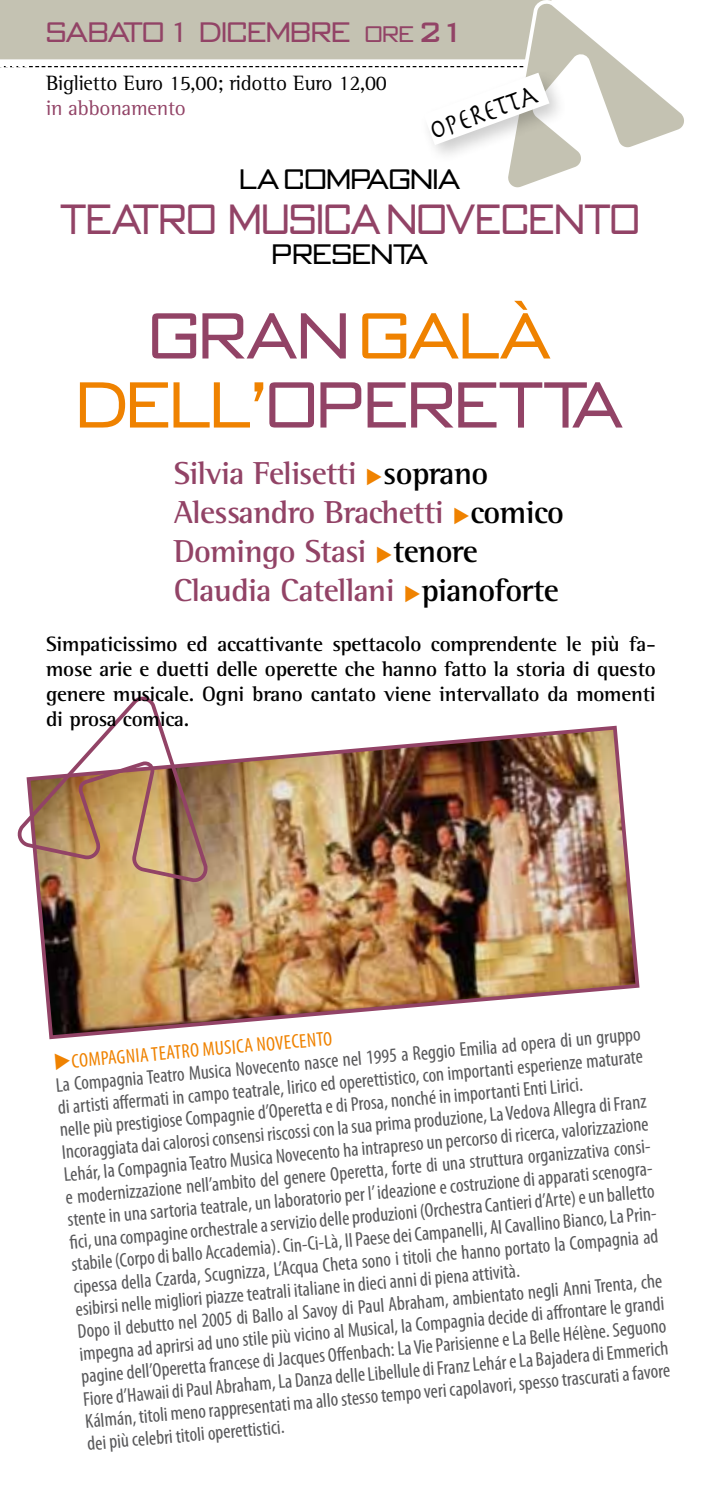
<style>
.page{position:relative;width:702px;height:1489px;background:#fff}
.page>*{position:absolute;margin:0;border:0;box-sizing:border-box;transform-origin:0 0}
.t1{font:300 57.5px/69px "OPTI Bank Gothic";color:#924366;text-align:center}
.t2{font:300 37.5px "OPTI Bank Gothic";color:#924366;scale:.9 1}
.t3{font:700 32.5px/39px "Rotis Semi Serif Std";letter-spacing:-.02em;color:#924366}
.t4{font:30px "Herculanum";color:#000;scale:.9 1}
.t5{font:300 25px "OPTI Bank Gothic";color:#924366}
.t6{font:300 25px "OPTI Bank Gothic";color:#000}
.t7{font:700 21.25px/25px "Rotis Semi Serif Std";letter-spacing:-.01em;color:#000;text-align:justify}
.t8{font:21.25px "Rotis Semi Serif Std";letter-spacing:-.01em;color:#000}
.t9{font:21.25px "Rotis Semi Serif Std";letter-spacing:-.01em;color:#924366}
.t10{font:condensed 20px/22.5px "Myriad Pro";color:#58585a}
.t11{font:condensed 20px "Myriad Pro";color:#ef8200}
.s1{font-size:20px}
.s2{font-weight:500}
.s3{color:#ef8200}
.s4{color:#000}
</style>
<div class="page">
<svg style="left:0;top:0;width:684px;height:188px"></svg>
<img style="left:35px;top:725px;width:605px;height:315px">
<svg style="left:17px;top:696px;width:193px;height:188px"></svg>
<p class="t5" style="left:46px;top:14px;width:419px">SABATO 1 DICEMBRE <span class="s1">ORE</span> <span class="s2">21</span></p>
<p class="t8" style="left:46px;top:70px;width:342px">Biglietto Euro 15,00; ridotto Euro 12,00</p>
<p class="t9" style="left:46px;top:95px;width:141px">in abbonamento</p>
<h3 class="t4" style="left:423px;top:113px;width:127px;rotate:-20deg">OPERETTA</h3>
<p class="t6" style="left:239px;top:162px;width:222px">LA COMPAGNIA</p>
<h2 class="t2" style="left:60px;top:193px;width:645px">TEATRO MUSICA NOVECENTO</h2>
<p class="t6" style="left:272px;top:237px;width:158px">PRESENTA</p>
<h1 class="t1" style="left:77px;top:300px;width:548px">GRAN <span class="s3">GALÀ<br>DELL’</span>OPERETTA</h1>
<h3 class="t3" style="left:174px;top:453px;width:392px">Silvia Felisetti <span class="s3">◆</span><span class="s4">soprano<br></span>Alessandro Brachetti <span class="s3">◆</span><span class="s4">comico<br></span>Domingo Stasi <span class="s3">◆</span><span class="s4">tenore<br></span>Claudia Catellani <span class="s3">◆</span><span class="s4">pianoforte</span></h3>
<p class="t7" style="left:46px;top:631px;width:611px">Simpaticissimo ed accattivante spettacolo comprendente le più fa&shy;mose arie e duetti delle operette che hanno fatto la storia di questo genere musicale. Ogni brano cantato viene intervallato da momenti di prosa comica.</p>
<p class="t10" style="left:55px;top:1073px;width:593px;rotate:-5deg">La Compagnia Teatro Musica Novecento nasce nel 1995 a Reggio Emilia ad opera di un gruppo di artisti aff ermati in campo teatrale, lirico ed operettistico, con importanti esperienze maturate nelle più prestigiose Compagnie d’Operetta e di Prosa, nonché in importanti Enti Lirici.<br>Incoraggiata dai calorosi consensi riscossi con la sua prima produzione, La Vedova Allegra di Franz Lehár, la Compagnia Teatro Musica Novecento ha intrapreso un percorso di ricerca, valorizzazione e modernizzazione nell’ambito del genere Operetta, forte di una struttura organizzativa consi&shy;stente in una sartoria teatrale, un laboratorio per l’ ideazione e costruzione di apparati scenogra&shy;fi ci, una compagine orchestrale a servizio delle produzioni (Orchestra Cantieri d’Arte) e un balletto stabile (Corpo di ballo Accademia). Cin-Ci-Là, Il Paese dei Campanelli, Al Cavallino Bianco, La Prin&shy;cipessa della Czarda, Scugnizza, L’Acqua Cheta sono i titoli che hanno portato la Compagnia ad esibirsi nelle migliori piazze teatrali italiane in dieci anni di piena attività.<br>Dopo il debutto nel 2005 di Ballo al Savoy di Paul Abraham, ambientato negli Anni Trenta, che impegna ad aprirsi ad uno stile più vicino al Musical, la Compagnia decide di aff rontare le grandi pagine dell’Operetta francese di Jacques Off enbach: La Vie Parisienne e La Belle Hélène. Seguono Fiore d’Hawaii di Paul Abraham, La Danza delle Libellule di Franz Lehár e La Bajadera di Emmerich Kálmán, titoli meno rappresentati ma allo stesso tempo veri capolavori, spesso trascurati a favore dei più celebri titoli operettistici.</p>
<p class="t11" style="left:53px;top:1050px;width:39px;rotate:-5deg">◆Compagnia</p>
<p class="t11" style="left:150px;top:1041px;width:17px;rotate:-5deg">Teatro</p>
<p class="t11" style="left:201px;top:1037px;width:22px;rotate:-5deg">Musica</p>
<p class="t11" style="left:255px;top:1032px;width:19px;rotate:-5deg">Novecento</p>
</div>
